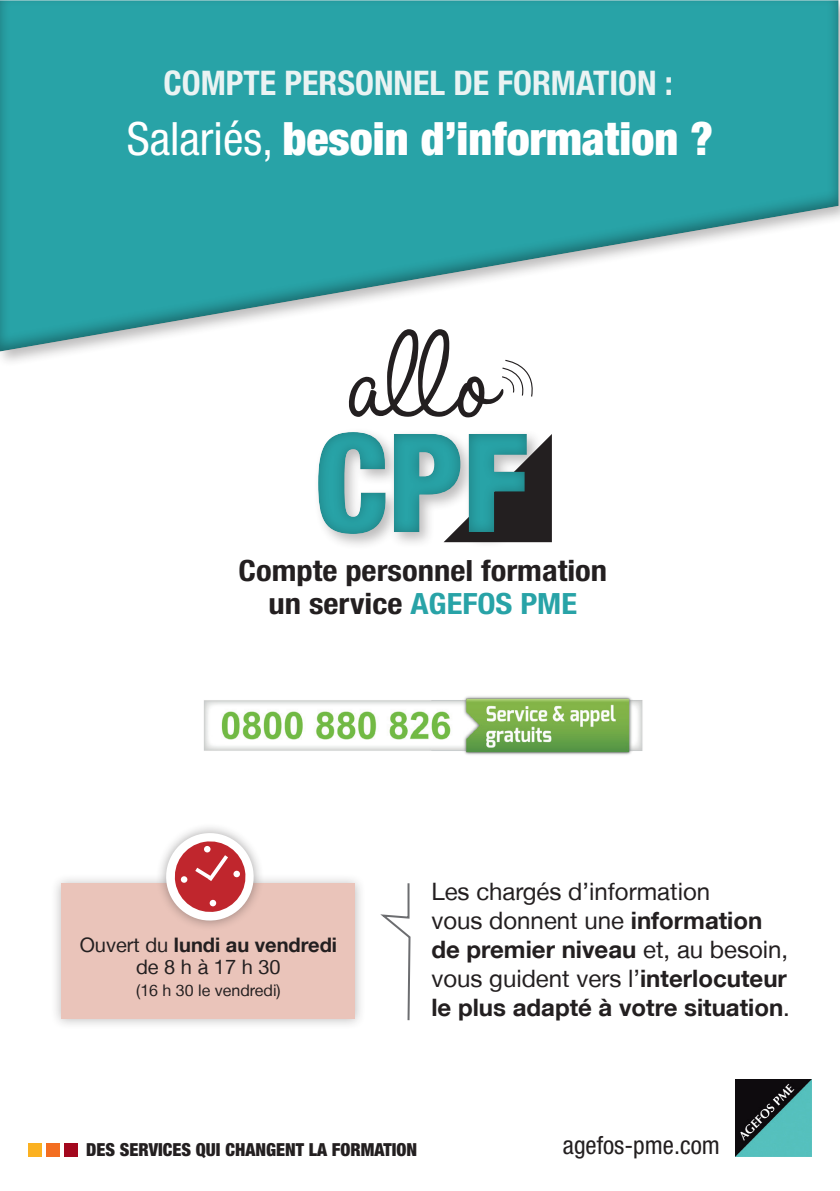
<style>
.page{position:relative;width:840px;height:1191px;background:#fff}
.page>*{position:absolute;margin:0;border:0;box-sizing:border-box;transform-origin:0 0}
.t1{font:162.8px "Halo Handletter";color:#231f20}
.t2{font:900 condensed 137.4px "Helvetica Neue LT Std";color:#28a3a7}
.t3{font:900 condensed 46px "Helvetica Neue LT Std";color:#fff}
.t4{font:700 condensed 34px "Helvetica Neue LT Std";color:#eaf3f3}
.t5{font:700 condensed 29.4px/32.6px "Helvetica Neue LT Std";color:#231f20;text-align:center;scale:1.11 1}
.t6{font:condensed 25px "Helvetica Neue LT Std";color:#231f20}
.t7{font:24px/28.8px "Helvetica Neue LT";color:#231f20}
.t8{font:20px/22px "Helvetica Neue LT";color:#231f20;text-align:center}
.t9{font:900 condensed 18px "Helvetica Neue LT Std";color:#231f20}
.t10{font:16px "Helvetica Neue LT";color:#231f20}
.s1{font-weight:400}
.s2{color:#28a3a7}
.s3{font-weight:700}
</style>
<div class="page">
<div style="left:0;top:0;width:838px;height:354px;background:#231f20;opacity:.4"></div>
<div style="left:266px;top:398px;width:414px;height:168px;background:#231f20;opacity:.3"></div>
<svg style="left:502px;top:359px;width:31px;height:38px"></svg>
<img style="left:735px;top:1079px;width:76px;height:77px">
<div style="left:46px;top:1142px;width:14px;height:14px;background:#f36e21"></div>
<div style="left:65px;top:1142px;width:13px;height:14px;background:#a3081e"></div>
<div style="left:28px;top:1142px;width:14px;height:14px;background:#fbb121"></div>
<div style="left:50px;top:872px;width:316px;height:157px;background:#231f20;opacity:.3"></div>
<div style="left:61px;top:883px;width:294px;height:135px;background:#eac4ba"></div>
<div style="left:155px;top:822px;width:109px;height:109px;background:#231f20;opacity:.4"></div>
<svg style="left:162px;top:829px;width:95px;height:95px"></svg>
<svg style="left:209px;top:899px;width:7px;height:7px"></svg>
<div style="left:204px;top:845px;width:6px;height:7px;background:#fff;border-radius:50%"></div>
<svg style="left:180px;top:876px;width:7px;height:7px"></svg>
<div style="left:233px;top:870px;width:7px;height:7px;background:#fff;border-radius:50%"></div>
<svg style="left:380px;top:883px;width:31px;height:138px"></svg>
<img style="left:204px;top:696px;width:439px;height:59px">
<h3 class="t4" style="left:163px;top:63px;width:510px">COMPTE PERSONNEL DE FORMATION :</h3>
<h3 class="t3" style="left:127px;top:110px;width:587px"><span class="s1">Salariés,</span> besoin d’information ?</h3>
<h1 class="t1" style="left:349px;top:287px;width:149px">allo</h1>
<h2 class="t2" style="left:315px;top:398px;width:215px">CPF</h2>
<p class="t5" style="left:238px;top:554px;width:333px">Compte personnel formation un service <span class="s2">AGEFOS PME</span></p>
<p class="t8" style="left:80px;top:934px;width:259px">Ouvert du <span class="s3">lundi au vendredi </span>de 8 h à 17 h 30</p>
<p class="t10" style="left:136px;top:981px;width:146px">(16 h 30 le vendredi)</p>
<p class="t7" style="left:431px;top:877px;width:360px">Les chargés d’information<br>vous donnent une <span class="s3">information de premier niveau</span> et, au besoin, vous guident vers l’<span class="s3">interlocuteur le plus adapté à votre situation</span>.</p>
<p class="t9" style="left:86px;top:1138px;width:332px">DES SERVICES QUI CHANGENT LA FORMATION</p>
<p class="t6" style="left:562px;top:1131px;width:158px">agefos-pme.com</p>
</div>
